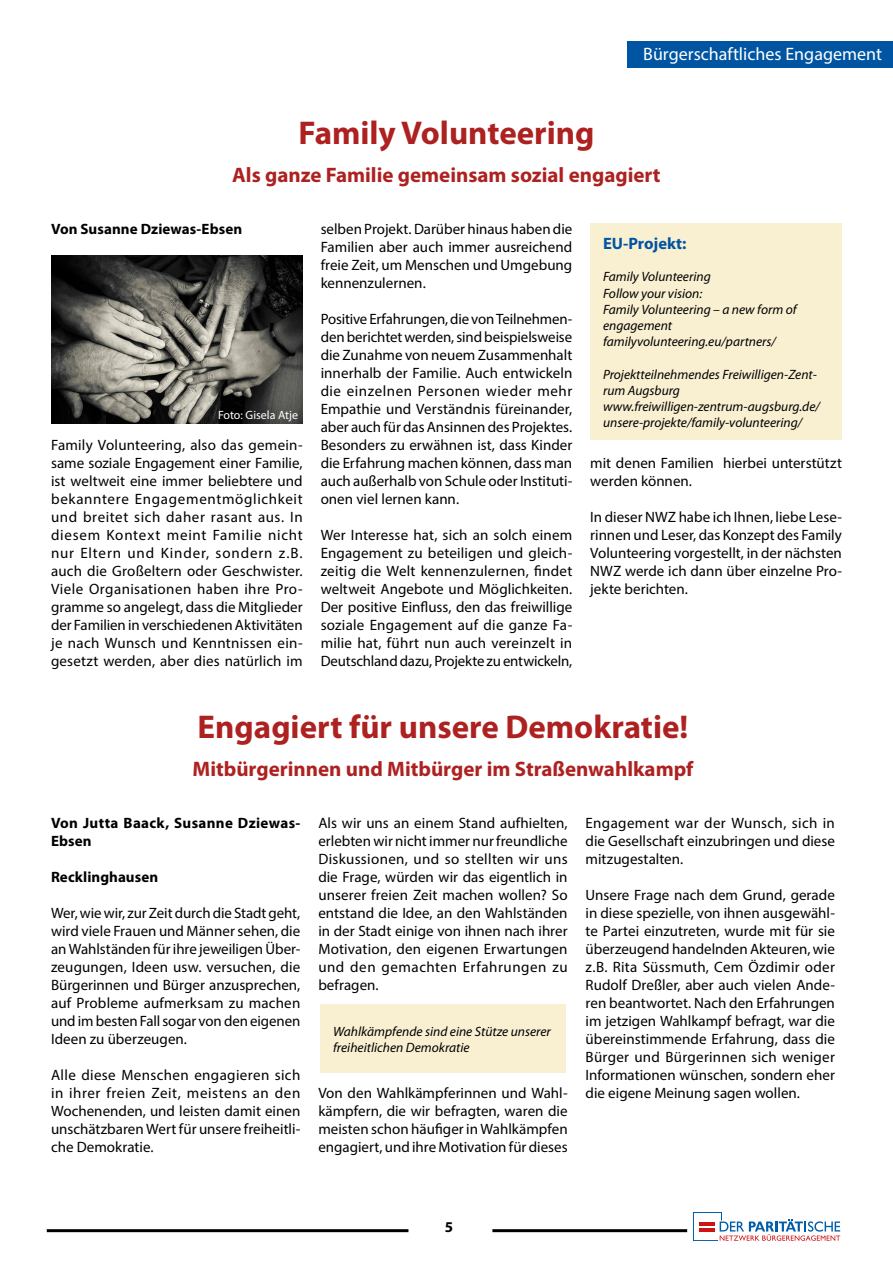
<style>
.page{position:relative;width:893px;height:1263px;background:#fff}
.page>*{position:absolute;margin:0;border:0;box-sizing:border-box;transform-origin:0 0}
.t1{font:700 33px "Myriad Pro";color:#ad2221}
.t2{font:700 21px "Myriad Pro";color:#ad2221}
.t3{font:18px "Myriad Pro";color:#fff}
.t4{font:700 16.5px "Myriad Pro";color:#0055a3}
.t5{font:15px/18px "Myriad Pro";color:#000;text-align:justify}
.t6{font:700 15px/18px "Myriad Pro";letter-spacing:.01em;color:#000}
.t7{font:italic 13.5px/16.2px "Myriad Pro";color:#000}
.t8{font:12px "Myriad Pro";color:#fff}
</style>
<div class="page">
<div style="left:590px;top:224px;width:252px;height:216px;background:#f9efd1"></div>
<img style="left:51px;top:256px;width:252px;height:168px">
<div style="left:320px;top:1005px;width:246px;height:68px;background:#f9efd1"></div>
<svg style="left:693px;top:1212px;width:147px;height:29px"></svg>
<hr style="left:492px;top:1229px;width:195px;height:3px;background:#000">
<hr style="left:47px;top:1229px;width:361px;height:3px;background:#000">
<div style="left:628px;top:42px;width:265px;height:26px;background:#0055a3"></div>
<p class="t3" style="left:643px;top:43px;width:240px">Bürgerschaftliches Engagement</p>
<h1 class="t1" style="left:299px;top:111px;width:297px">Family Volunteering</h1>
<h2 class="t2" style="left:232px;top:161px;width:430px">Als ganze Familie gemeinsam sozial engagiert</h2>
<p class="t6" style="left:51px;top:219px;width:193px">Von Susanne Dziewas-Ebsen</p>
<p class="t5" style="left:321px;top:220px;width:253px">selben Projekt. Darüber hinaus haben die Familien aber auch immer ausreichend freie Zeit, um Menschen und Umgebung kennenzulernen.</p>
<p class="t5" style="left:321px;top:310px;width:253px">Positive Erfahrungen, die von Teilnehmen&shy;den berichtet werden, sind beispielsweise die Zunahme von neuem Zusammenhalt innerhalb der Familie. Auch entwickeln die einzelnen Personen wieder mehr Empathie und Verständnis füreinander, aber auch für das Ansinnen des Projektes.<br>Besonders zu erwähnen ist, dass Kinder die Erfahrung machen können, dass man auch außerhalb von Schule oder Instituti&shy;onen viel lernen kann.</p>
<p class="t5" style="left:321px;top:526px;width:253px">Wer Interesse hat, sich an solch einem Engagement zu beteiligen und gleich&shy;zeitig die Welt kennenzulernen, findet weltweit Angebote und Möglichkeiten.<br>Der positive Einfluss, den das freiwillige soziale Engagement auf die ganze Fa&shy;milie hat, führt nun auch vereinzelt in Deutschland dazu, Projekte zu entwickeln,</p>
<p class="t4" style="left:603px;top:233px;width:85px">EU-Projekt:</p>
<p class="t7" style="left:603px;top:268px;width:195px">Family Volunteering<br>Follow your vision:<br>Family Volunteering – a new form of engagement familyvolunteering.eu/partners/</p>
<p class="t7" style="left:603px;top:366px;width:218px">Projektteilnehmendes Freiwilligen-Zent&shy;rum Augsburg www.freiwilligen-zentrum-augsburg.de/ unsere-projekte/family-volunteering/</p>
<p class="t8" style="left:218px;top:408px;width:82px">Foto: Gisela Atje</p>
<p class="t5" style="left:51px;top:436px;width:253px">Family Volunteering, also das gemein&shy;same soziale Engagement einer Familie, ist weltweit eine immer beliebtere und bekanntere Engagementmöglichkeit und breitet sich daher rasant aus. In diesem Kontext meint Familie nicht nur Eltern und Kinder, sondern z.B. auch die Großeltern oder Geschwister.<br>Viele Organisationen haben ihre Pro&shy;gramme so angelegt, dass die Mitglieder der Familien in verschiedenen Aktivitäten je nach Wunsch und Kenntnissen ein&shy;gesetzt werden, aber dies natürlich im</p>
<p class="t5" style="left:590px;top:454px;width:253px">mit denen Familien hierbei unterstützt werden können.</p>
<p class="t5" style="left:590px;top:508px;width:253px">In dieser NWZ habe ich Ihnen, liebe Lese&shy;rinnen und Leser, das Konzept des Family Volunteering vorgestellt, in der nächsten NWZ werde ich dann über einzelne Pro&shy;jekte berichten.</p>
<h1 class="t1" style="left:198px;top:705px;width:492px">Engagiert für unsere Demokratie!</h1>
<h2 class="t2" style="left:192px;top:755px;width:502px">Mitbürgerinnen und Mitbürger im Straßenwahlkampf</h2>
<p class="t6" style="left:51px;top:813px;width:251px">Von Jutta Baack, Susanne Dziewas-<br>Ebsen</p>
<p class="t6" style="left:51px;top:867px;width:109px">Recklinghausen</p>
<p class="t5" style="left:51px;top:904px;width:251px">Wer, wie wir, zur Zeit durch die Stadt geht, wird viele Frauen und Männer sehen, die an Wahlständen für ihre jeweiligen Über&shy;zeugungen, Ideen usw. versuchen, die Bürgerinnen und Bürger anzusprechen, auf Probleme aufmerksam zu machen und im besten Fall sogar von den eigenen Ideen zu überzeugen.</p>
<p class="t5" style="left:51px;top:1066px;width:251px">Alle diese Menschen engagieren sich in ihrer freien Zeit, meistens an den Wochenenden, und leisten damit einen unschätzbaren Wert für unsere freiheitli&shy;che Demokratie.</p>
<p class="t5" style="left:318px;top:814px;width:251px">Als wir uns an einem Stand aufhielten, erlebten wir nicht immer nur freundliche Diskussionen, und so stellten wir uns die Frage, würden wir das eigentlich in unserer freien Zeit machen wollen? So entstand die Idee, an den Wahlständen in der Stadt einige von ihnen nach ihrer Motivation, den eigenen Erwartungen und den gemachten Erfahrungen zu befragen.</p>
<p class="t5" style="left:586px;top:814px;width:251px">Engagement war der Wunsch, sich in die Gesellschaft einzubringen und diese mitzugestalten.</p>
<p class="t5" style="left:586px;top:886px;width:251px">Unsere Frage nach dem Grund, gerade in diese spezielle, von ihnen ausgewähl&shy;te Partei einzutreten, wurde mit für sie überzeugend handelnden Akteuren, wie z.B. Rita Süssmuth, Cem Özdimir oder Rudolf Dreßler, aber auch vielen Ande&shy;ren beantwortet. Nach den Erfahrungen im jetzigen Wahlkampf befragt, war die übereinstimmende Erfahrung, dass die Bürger und Bürgerinnen sich weniger Informationen wünschen, sondern eher die eigene Meinung sagen wollen.</p>
<p class="t7" style="left:333px;top:1023px;width:219px">Wahlkämpfende sind eine Stütze unserer freiheitlichen Demokratie</p>
<p class="t5" style="left:318px;top:1084px;width:251px">Von den Wahlkämpferinnen und Wahl&shy;kämpfern, die wir befragten, waren die meisten schon häufiger in Wahlkämpfen engagiert, und ihre Motivation für dieses</p>
<p class="t6" style="left:445px;top:1218px;width:10px">5</p>
</div>
